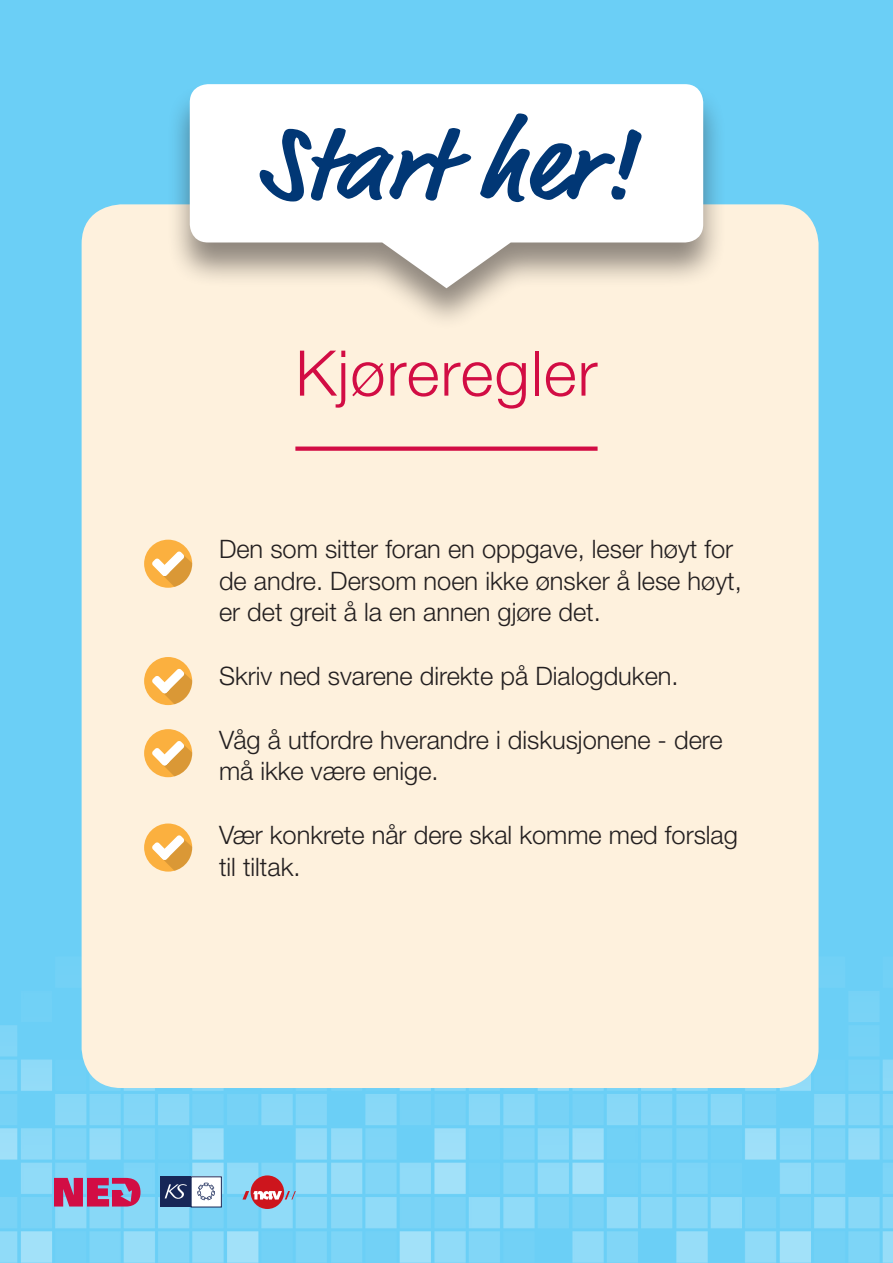
<style>
.page{position:relative;width:893px;height:1263px;background:#6bcff6}
.page>*{position:absolute;margin:0;border:0;box-sizing:border-box;transform-origin:0 0}
.t1{font:700 106.05px "Market Pro";letter-spacing:.02em;color:#013775}
.t2{font:300 63px "Helvetica Neue LT Std";letter-spacing:.02em;color:#d20d44}
.t3{font:300 25.5px/31.8px "Helvetica Neue LT Std";color:#231f20}
</style>
<div class="page">
<img style="left:0;top:946px;width:893px;height:317px">
<div style="left:82px;top:204px;width:736px;height:884px;background:#fef1dd;border-radius:40px"></div>
<div style="left:144px;top:540px;width:48px;height:48px;background:#fbb03f;border-radius:50%"></div>
<svg style="left:152px;top:551px;width:40px;height:36px"></svg>
<div style="left:144px;top:657px;width:48px;height:48px;background:#fbb03f;border-radius:50%"></div>
<svg style="left:152px;top:669px;width:40px;height:35px"></svg>
<div style="left:144px;top:729px;width:48px;height:48px;background:#fbb03f;border-radius:50%"></div>
<svg style="left:152px;top:741px;width:40px;height:35px"></svg>
<div style="left:144px;top:823px;width:48px;height:49px;background:#fbb03f;border-radius:50%"></div>
<svg style="left:152px;top:835px;width:40px;height:36px"></svg>
<div style="left:166px;top:82px;width:561px;height:249px;background:#231f20;opacity:.5"></div>
<svg style="left:190px;top:84px;width:513px;height:204px;background:#f3f1ee"></svg>
<div style="left:295px;top:446px;width:303px;height:5px;background:#d20d44"></div>
<div style="left:160px;top:1177px;width:31px;height:30px;background:#172757"></div>
<svg style="left:221px;top:1177px;width:1px;height:30px"></svg>
<div style="left:191px;top:1177px;width:30px;height:30px;background:#fff"></div>
<svg style="left:165px;top:1184px;width:22px;height:15px"></svg>
<svg style="left:197px;top:1183px;width:18px;height:17px"></svg>
<div style="left:251px;top:1175px;width:33px;height:34px;background:#cd151d;border-radius:50%"></div>
<svg style="left:242px;top:1191px;width:54px;height:8px"></svg>
<svg style="left:54px;top:1178px;width:87px;height:28px;background:#bb4072"></svg>
<h1 class="t1" style="left:258px;top:90px;width:378px">Start her!</h1>
<h2 class="t2" style="left:295px;top:335px;width:304px">Kjøreregler</h2>
<p class="t3" style="left:219px;top:532px;width:524px">Den som sitter foran en oppgave, leser høyt for de andre. Dersom noen ikke ønsker å lese høyt, er det greit å la en annen gjøre det.</p>
<p class="t3" style="left:219px;top:659px;width:461px">Skriv ned svarene direkte på Dialogduken.</p>
<p class="t3" style="left:219px;top:723px;width:505px">Våg å utfordre hverandre i diskusjonene - dere må ikke være enige.</p>
<p class="t3" style="left:219px;top:819px;width:520px">Vær konkrete når dere skal komme med forslag til tiltak.</p>
</div>
